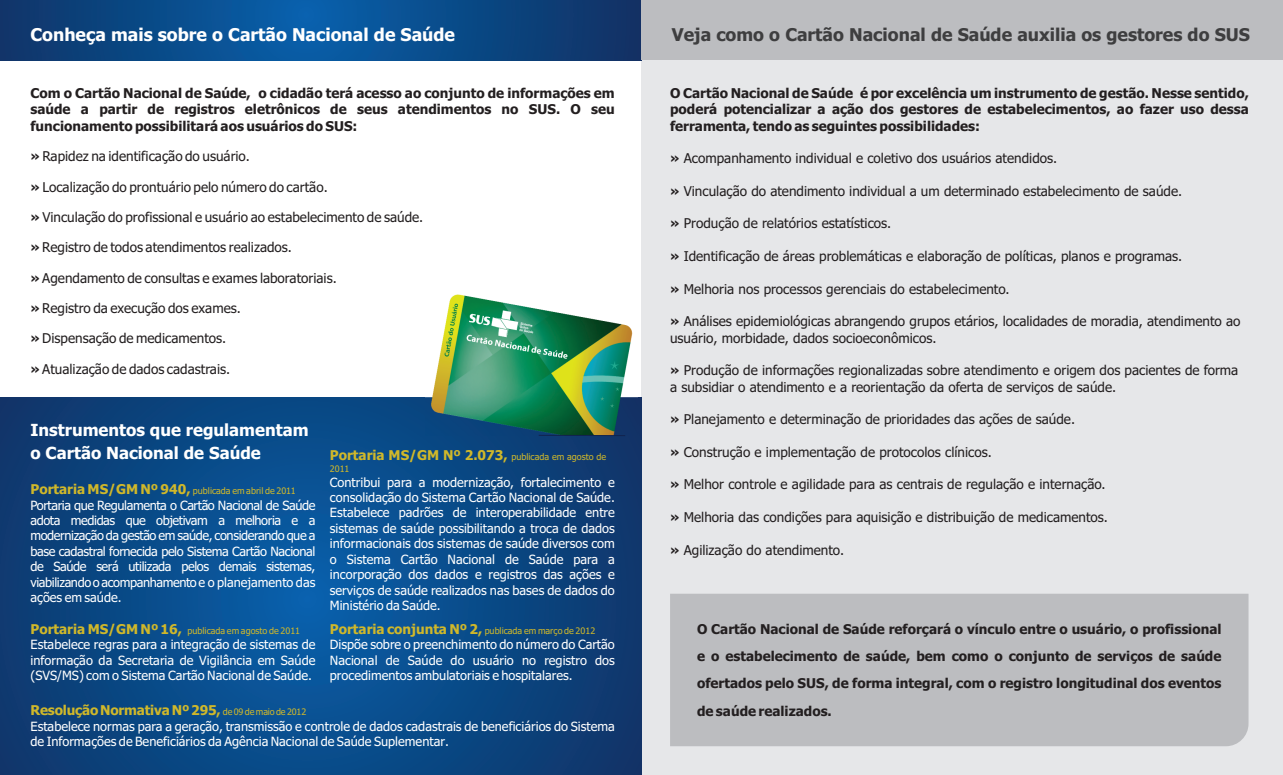
<style>
.page{position:relative;width:1283px;height:775px;background:#fff}
.page>*{position:absolute;margin:0;border:0;box-sizing:border-box;transform-origin:0 0}
.t1{font:700 17.55px "Tahoma";color:#3e3e3f}
.t2{font:700 17.55px "Tahoma";color:#fff}
.t3{font:700 16.65px/23px "Tahoma";color:#fff}
.t4{font:13.5px/16.4px "Tahoma";color:#231f20}
.t5{font:700 13.5px/16.4px "Tahoma";color:#231f20;text-align:justify}
.t6{font:700 13.5px "Tahoma";letter-spacing:-.015em;color:#d0b82a}
.t7{font:12.75px/15.5px "Tahoma";color:#fff;text-align:justify}
.t8{font:9px "Tahoma";color:#d0b82a}
.s1{font-weight:700}
.s2{font-weight:700;font-size:13.5px}
.s3{font-weight:400;font-size:9px}
</style>
<div class="page">
<div style="left:641px;top:3px;width:642px;height:771px;background:#e6e7e9"></div>
<svg style="left:0;top:397px;width:641px;height:377px;background:#0a4885"></svg>
<svg style="left:0;top:0;width:641px;height:60px;background:#0b4987"></svg>
<div style="left:641px;top:0;width:642px;height:60px;background:#bcbdc0"></div>
<img style="left:426px;top:294px;width:211px;height:141px">
<hr style="left:539px;top:434px;width:86px;height:2px;background:#11234e">
<div style="left:670px;top:593px;width:578px;height:153px;background:#bcbdc0"></div>
<p class="t2" style="left:30px;top:27px;width:426px">Conheça mais sobre o Cartão Nacional de Saúde</p>
<p class="t1" style="left:672px;top:28px;width:579px">Veja como o Cartão Nacional de Saúde auxilia os gestores do SUS</p>
<p class="t5" style="left:30px;top:86px;width:586px">Com o Cartão Nacional de Saúde, o cidadão terá acesso ao conjunto de informações em saúde a partir de registros eletrônicos de seus atendimentos no SUS. O seu funcionamento possibilitará aos usuários do SUS:</p>
<p class="t4" style="left:30px;top:149px;width:221px"><span class="s1">»</span> Rapidez na identificação do usuário.</p>
<p class="t4" style="left:30px;top:179px;width:299px"><span class="s1">»</span> Localização do prontuário pelo número do cartão.</p>
<p class="t4" style="left:30px;top:210px;width:394px"><span class="s1">»</span> Vinculação do profissional e usuário ao estabelecimento de saúde.</p>
<p class="t4" style="left:30px;top:240px;width:263px"><span class="s1">»</span> Registro de todos atendimentos realizados.</p>
<p class="t4" style="left:30px;top:270px;width:308px"><span class="s1">»</span> Agendamento de consultas e exames laboratoriais.</p>
<p class="t4" style="left:30px;top:301px;width:212px"><span class="s1">»</span> Registro da execução dos exames.</p>
<p class="t4" style="left:30px;top:331px;width:197px"><span class="s1">»</span> Dispensação de medicamentos.</p>
<p class="t4" style="left:30px;top:361px;width:201px"><span class="s1">»</span> Atualização de dados cadastrais.</p>
<p class="t3" style="left:30px;top:420px;width:280px">Instrumentos que regulamentam o Cartão Nacional de Saúde</p>
<p class="t8" style="left:30px;top:487px;width:267px"><span class="s2">Portaria MS/GM Nº 940,</span> publicada em abril de 2011</p>
<p class="t7" style="left:30px;top:498px;width:286px">Portaria que Regulamenta o Cartão Nacional de Saúde adota medidas que objetivam a melhoria e a modernização da gestão em saúde, considerando que a base cadastral fornecida pelo Sistema Cartão Nacional de Saúde será utilizada pelos demais sistemas, viabilizando o acompanhamento e o planejamento das ações em saúde.</p>
<p class="t8" style="left:31px;top:626px;width:271px"><span class="s2">Portaria MS/GM Nº 16,</span> publicada em agosto de 2011</p>
<p class="t7" style="left:31px;top:638px;width:286px">Estabelece regras para a integração de sistemas de informação da Secretaria de Vigilância em Saúde (SVS/MS) com o Sistema Cartão Nacional de Saúde.</p>
<p class="t6" style="left:330px;top:449px;width:278px">Portaria MS/GM Nº 2.073, <span class="s3">publicada em agosto de</span></p>
<p class="t8" style="left:330px;top:465px;width:21px">2011</p>
<p class="t7" style="left:330px;top:475px;width:286px">Contribui para a modernização, fortalecimento e consolidação do Sistema Cartão Nacional de Saúde.<br>Estabelece padrões de interoperabilidade entre sistemas de saúde possibilitando a troca de dados informacionais dos sistemas de saúde diversos com o Sistema Cartão Nacional de Saúde para a incorporação dos dados e registros das ações e serviços de saúde realizados nas bases de dados do Ministério da Saúde.</p>
<p class="t8" style="left:330px;top:626px;width:267px"><span class="s2">Portaria conjunta Nº 2,</span> publicada em março de 2012</p>
<p class="t7" style="left:330px;top:638px;width:286px">Dispõe sobre o preenchimento do número do Cartão Nacional de Saúde do usuário no registro dos procedimentos ambulatoriais e hospitalares.</p>
<p class="t5" style="left:670px;top:86px;width:580px">O Cartão Nacional de Saúde é por excelência um instrumento de gestão. Nesse sentido, poderá potencializar a ação dos gestores de estabelecimentos, ao fazer uso dessa ferramenta, tendo as seguintes possibilidades:</p>
<p class="t4" style="left:670px;top:151px;width:389px"><span class="s1">»</span> Acompanhamento individual e coletivo dos usuários atendidos.</p>
<p class="t4" style="left:670px;top:184px;width:514px"><span class="s1">»</span> Vinculação do atendimento individual a um determinado estabelecimento de saúde.</p>
<p class="t4" style="left:670px;top:216px;width:223px"><span class="s1">»</span> Produção de relatórios estatísticos.</p>
<p class="t4" style="left:670px;top:249px;width:514px"><span class="s1">»</span> Identificação de áreas problemáticas e elaboração de políticas, planos e programas.</p>
<p class="t4" style="left:670px;top:281px;width:341px"><span class="s1">»</span> Melhoria nos processos gerenciais do estabelecimento.</p>
<p class="t4" style="left:670px;top:314px;width:572px"><span class="s1">»</span> Análises epidemiológicas abrangendo grupos etários, localidades de moradia, atendimento ao usuário, morbidade, dados socioeconômicos.</p>
<p class="t4" style="left:670px;top:363px;width:570px"><span class="s1">»</span> Produção de informações regionalizadas sobre atendimento e origem dos pacientes de forma a subsidiar o atendimento e a reorientação da oferta de serviços de saúde.</p>
<p class="t4" style="left:670px;top:412px;width:406px"><span class="s1">»</span> Planejamento e determinação de prioridades das ações de saúde.</p>
<p class="t4" style="left:670px;top:444px;width:323px"><span class="s1">»</span> Construção e implementação de protocolos clínicos.</p>
<p class="t4" style="left:670px;top:477px;width:437px"><span class="s1">»</span> Melhor controle e agilidade para as centrais de regulação e internação.</p>
<p class="t4" style="left:670px;top:510px;width:439px"><span class="s1">»</span> Melhoria das condições para aquisição e distribuição de medicamentos.</p>
<p class="t4" style="left:670px;top:542px;width:176px"><span class="s1">»</span> Agilização do atendimento.</p>
<p class="t5" style="left:697px;top:616px;width:526px;line-height:27.2px">O Cartão Nacional de Saúde reforçará o vínculo entre o usuário, o profissional e o estabelecimento de saúde, bem como o conjunto de serviços de saúde ofertados pelo SUS, de forma integral, com o registro longitudinal dos eventos</p>
<p class="t6" style="left:31px;top:704px;width:277px">Resolução Normativa Nº 295, <span class="s3">de 09 de maio de 2012</span></p>
<p class="t5" style="left:697px;top:703px;width:136px">de saúde realizados.</p>
<p class="t7" style="left:31px;top:719px;width:586px">Estabelece normas para a geração, transmissão e controle de dados cadastrais de beneficiários do Sistema de Informações de Beneficiários da Agência Nacional de Saúde Suplementar.</p>
</div>
